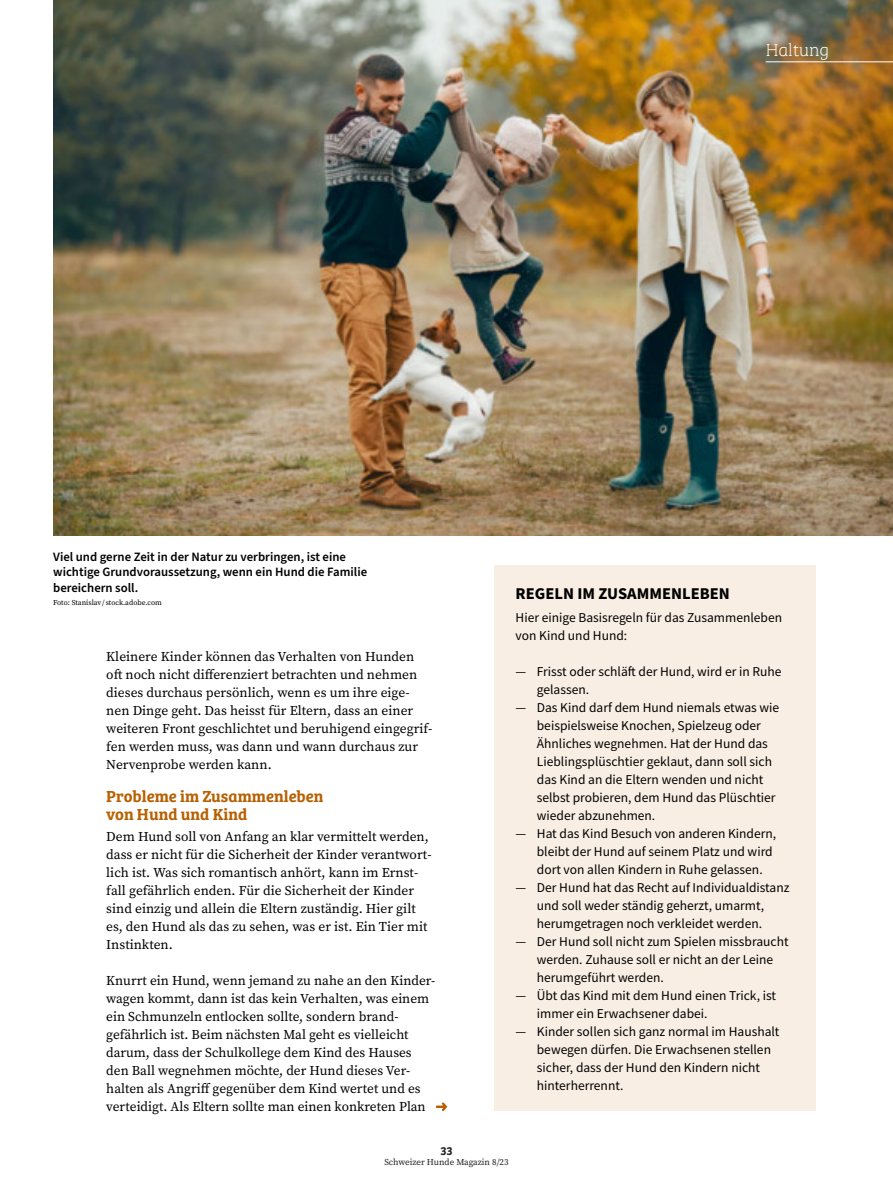
<style>
.page{position:relative;width:893px;height:1191px;background:#fff}
.page>*{position:absolute;margin:0;border:0;box-sizing:border-box;transform-origin:0 0}
.t1{font:18px "Bree Serif Th";letter-spacing:-.01em;color:#fff}
.t2{font:16.5px/18px "Bree Serif Sb";color:#b76000}
.t3{font:700 16.5px "Source Sans Pro";color:#000}
.t4{font:13.5px/18px "Source Serif Pro";color:#000}
.t5{font:13.5px/18px "Source Sans Pro";color:#000}
.t6{font:600 12.75px/15.3px "Source Sans Pro";color:#000}
.t7{font:600 12px "Bree";color:#231f20}
.t8{font:9px "Source Serif Pro";color:#231f20}
.t9{font:7.5px "Source Serif Pro";color:#000}
</style>
<div class="page">
<img style="left:53px;top:0;width:840px;height:535px">
<div style="left:494px;top:565px;width:321px;height:546px;background:#f9eee3"></div>
<svg style="left:436px;top:1102px;width:11px;height:9px"></svg>
<hr style="left:766px;top:61px;width:127px;height:1px;background:#fff">
<h1 class="t1" style="left:766px;top:37px;width:65px">Haltung</h1>
<p class="t6" style="left:53px;top:549px;width:316px">Viel und gerne Zeit in der Natur zu verbringen, ist eine wichtige Grundvoraussetzung, wenn ein Hund die Familie bereichern soll.</p>
<p class="t9" style="left:53px;top:597px;width:110px">Foto: Stanislav/ stock.adobe.com</p>
<p class="t4" style="left:106px;top:648px;width:328px">Kleinere Kinder können das Verhalten von Hunden oft noch nicht differenziert betrachten und nehmen dieses durchaus persönlich, wenn es um ihre eige&shy;nen Dinge geht. Das heisst für Eltern, dass an einer weiteren Front geschlichtet und beruhigend eingegrif&shy;fen werden muss, was dann und wann durchaus zur Nervenprobe werden kann.</p>
<p class="t2" style="left:106px;top:786px;width:219px">Probleme im Zusammenleben von Hund und Kind</p>
<p class="t4" style="left:106px;top:828px;width:327px">Dem Hund soll von Anfang an klar vermittelt werden, dass er nicht für die Sicherheit der Kinder verantwort&shy;lich ist. Was sich romantisch anhört, kann im Ernst&shy;fall gefährlich enden. Für die Sicherheit der Kinder sind einzig und allein die Eltern zuständig. Hier gilt es, den Hund als das zu sehen, was er ist. Ein Tier mit Instinkten.</p>
<p class="t4" style="left:106px;top:972px;width:331px">Knurrt ein Hund, wenn jemand zu nahe an den Kinder&shy;wagen kommt, dann ist das kein Verhalten, was einem ein Schmunzeln entlocken sollte, sondern brand&shy;gefährlich ist. Beim nächsten Mal geht es vielleicht darum, dass der Schulkollege dem Kind des Hauses den Ball wegnehmen möchte, der Hund dieses Ver&shy;halten als Angriff gegenüber dem Kind wertet und es verteidigt. Als Eltern sollte man einen konkreten Plan</p>
<p class="t3" style="left:516px;top:582px;width:216px">REGELN IM ZUSAMMENLEBEN</p>
<p class="t5" style="left:516px;top:608px;width:268px">Hier einige Basisregeln für das Zusammenleben von Kind und Hund:</p>
<p class="t5" style="left:537px;top:662px;width:246px;text-indent:-21px">— Frisst oder schläft der Hund, wird er in Ruhe gelassen.</p>
<p class="t5" style="left:537px;top:698px;width:244px;text-indent:-21px">— Das Kind darf dem Hund niemals etwas wie beispielsweise Knochen, Spielzeug oder Ähnliches wegnehmen. Hat der Hund das Lieblingsplüschtier geklaut, dann soll sich das Kind an die Eltern wenden und nicht selbst probieren, dem Hund das Plüschtier wieder abzunehmen.</p>
<p class="t5" style="left:537px;top:824px;width:241px;text-indent:-21px">— Hat das Kind Besuch von anderen Kindern, bleibt der Hund auf seinem Platz und wird dort von allen Kindern in Ruhe gelassen.</p>
<p class="t5" style="left:516px;top:878px;width:275px;text-align:center">— Der Hund hat das Recht auf Individualdistanz und soll weder ständig geherzt, umarmt, herumgetragen noch verkleidet werden.</p>
<p class="t5" style="left:537px;top:932px;width:253px;text-indent:-21px">— Der Hund soll nicht zum Spielen missbraucht werden. Zuhause soll er nicht an der Leine herumgeführt werden.</p>
<p class="t5" style="left:537px;top:986px;width:241px;text-indent:-21px">— Übt das Kind mit dem Hund einen Trick, ist immer ein Erwachsener dabei.</p>
<p class="t5" style="left:537px;top:1022px;width:244px;text-indent:-21px">— Kinder sollen sich ganz normal im Haushalt bewegen dürfen. Die Erwachsenen stellen sicher, dass der Hund den Kindern nicht hinterherrennt.</p>
<p class="t7" style="left:440px;top:1141px;width:14px">33</p>
<p class="t8" style="left:384px;top:1156px;width:126px">Schweizer Hunde Magazin 8/23</p>
</div>
